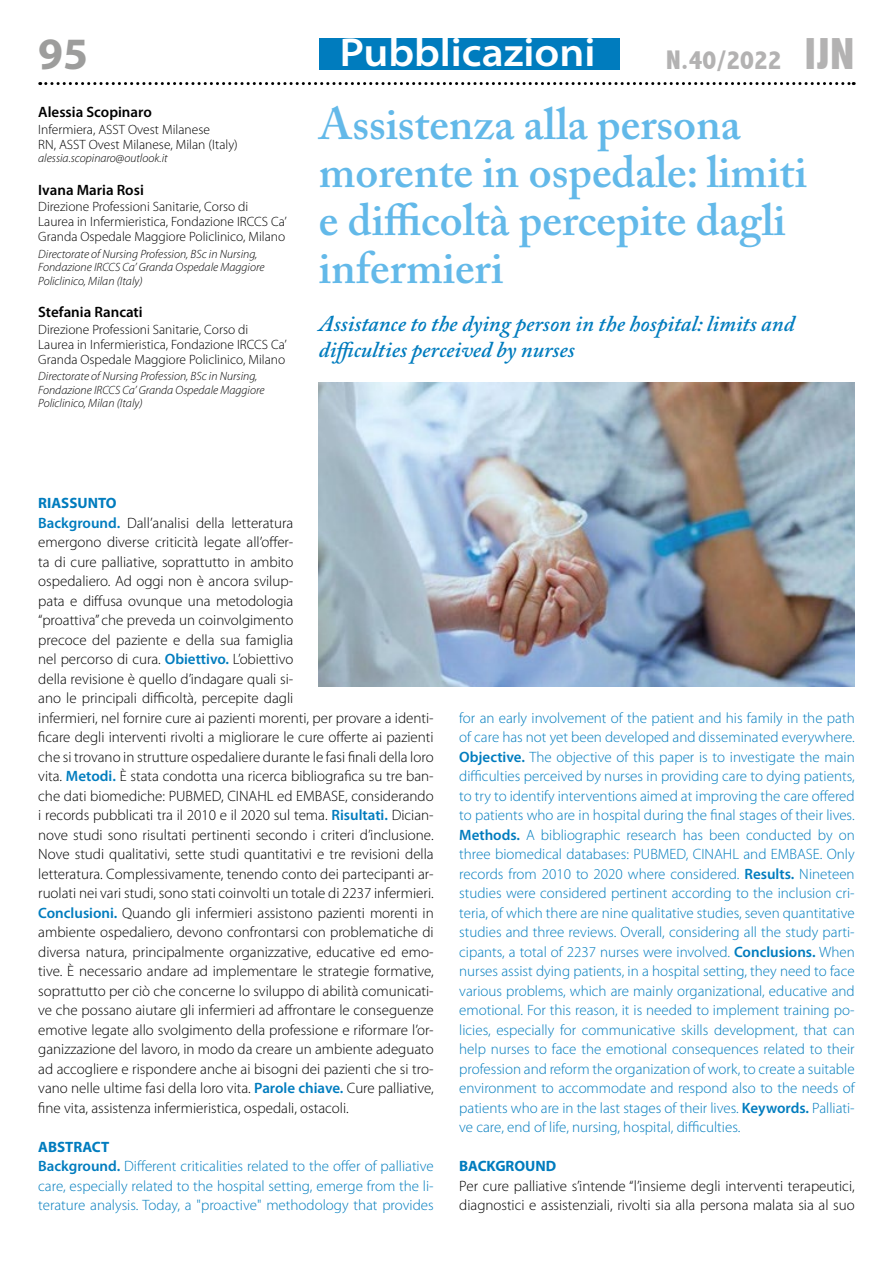
<style>
.page{position:relative;width:893px;height:1263px;background:#fff}
.page>*{position:absolute;margin:0;border:0;box-sizing:border-box;transform-origin:0 0}
.t1{font:600 45px/48px "Adobe Caslon Pro";color:#63b9e9}
.t2{font:700 45px "Myriad Pro";color:#9d9d9c}
.t3{font:600 semi-expanded 40.5px "Myriad Pro";color:#fff}
.t4{font:800 condensed 27px "Abadi";color:#b3b2b2}
.t5{font:italic 600 22.5px/25.5px "Adobe Caslon Pro";color:#007cbe}
.t6{font:300 15px/19.5px "Myriad Pro";color:#000}
.t7{font:300 15px/19.5px "Myriad Pro";color:#007cbe}
.t8{font:600 15px "Myriad Pro";color:#000}
.t9{font:700 15px "Myriad Pro";color:#007cbe}
.t10{font:300 13.5px/15px "Myriad Pro";color:#000}
.t11{font:italic 300 12px/13.5px "Myriad Pro";color:#000}
.s1{font-size:45px}
.s2{font-weight:700;color:#007cbe}
.s3{font-weight:600;color:#007cbe}
.s4{font-weight:700}
.s5{font-weight:600}
</style>
<div class="page">
<svg style="left:40px;top:82px;width:814px;height:3px"></svg>
<div style="left:319px;top:38px;width:300px;height:31px;background:#007cbe"></div>
<img style="left:319px;top:383px;width:536px;height:304px">
<h2 class="t3" style="left:340px;top:30px;width:257px">Pubblicazioni</h2>
<h1 class="t2" style="left:38px;top:24px;width:51px">95</h1>
<h3 class="t4" style="left:666px;top:45px;width:190px">N.40/2022 <span class="s1">IJN</span></h3>
<h1 class="t1" style="left:319px;top:100px;width:489px">Assistenza alla persona morente in ospedale: limiti e difficoltà percepite dagli infermieri</h1>
<h3 class="t5" style="left:319px;top:311px;width:477px">Assistance to the dying person in the hospital: limits and difficulties perceived by nurses</h3>
<p class="t8" style="left:38px;top:103px;width:115px">Alessia Scopinaro</p>
<p class="t10" style="left:38px;top:122px;width:201px">Infermiera, ASST Ovest Milanese<br>RN, ASST Ovest Milanese, Milan (Italy)</p>
<p class="t11" style="left:38px;top:152px;width:131px">alessia.scopinaro@outlook.it</p>
<p class="t8" style="left:38px;top:180px;width:107px">Ivana Maria Rosi</p>
<p class="t10" style="left:38px;top:200px;width:250px">Direzione Professioni Sanitarie, Corso di<br>Laurea in Infermieristica, Fondazione IRCCS Ca’<br>Granda Ospedale Maggiore Policlinico, Milano</p>
<p class="t11" style="left:38px;top:247px;width:228px">Directorate of Nursing Profession, BSc in Nursing,<br>Fondazione IRCCS Ca’ Granda Ospedale Maggiore<br>Policlinico, Milan (Italy)</p>
<p class="t8" style="left:38px;top:303px;width:106px">Stefania Rancati</p>
<p class="t10" style="left:38px;top:322px;width:250px">Direzione Professioni Sanitarie, Corso di<br>Laurea in Infermieristica, Fondazione IRCCS Ca’<br>Granda Ospedale Maggiore Policlinico, Milano</p>
<p class="t11" style="left:38px;top:370px;width:228px">Directorate of Nursing Profession, BSc in Nursing,<br>Fondazione IRCCS Ca’ Granda Ospedale Maggiore<br>Policlinico, Milan (Italy)</p>
<p class="t6" style="left:38px;top:494px;width:397px"><span class="s2">RIASSUNTO<br></span><span class="s3">Background.</span> Dall’analisi della letteratura<br>emergono diverse criticità legate all’offer-<br>ta di cure palliative, soprattutto in ambito<br>ospedaliero. Ad oggi non è ancora svilup-<br>pata e diffusa ovunque una metodologia<br>“proattiva” che preveda un coinvolgimento<br>precoce del paziente e della sua famiglia<br>nel percorso di cura. <span class="s3">Obiettivo.</span> L’obiettivo<br>della revisione è quello d’indagare quali si-<br>ano le principali difficoltà, percepite dagli<br>infermieri, nel fornire cure ai pazienti morenti, per provare a identi&shy;ficare degli interventi rivolti a migliorare le cure offerte ai pazienti che si trovano in strutture ospedaliere durante le fasi finali della loro vita. <span class="s3">Metodi.</span> È stata condotta una ricerca bibliografica su tre ban&shy;che dati biomediche: PUBMED, CINAHL ed EMBASE, considerando i records pubblicati tra il 2010 e il 2020 sul tema. <span class="s3">Risultati.</span> Dician&shy;nove studi sono risultati pertinenti secondo i criteri d’inclusione.<br>Nove studi qualitativi, sette studi quantitativi e tre revisioni della letteratura. Complessivamente, tenendo conto dei partecipanti ar&shy;ruolati nei vari studi, sono stati coinvolti un totale di 2237 infermieri.<br><span class="s3">Conclusioni.</span> Quando gli infermieri assistono pazienti morenti in ambiente ospedaliero, devono confrontarsi con problematiche di diversa natura, principalmente organizzative, educative ed emo&shy;tive. È necessario andare ad implementare le strategie formative, soprattutto per ciò che concerne lo sviluppo di abilità comunicati&shy;ve che possano aiutare gli infermieri ad affrontare le conseguenze emotive legate allo svolgimento della professione e riformare l’or&shy;ganizzazione del lavoro, in modo da creare un ambiente adeguato ad accogliere e rispondere anche ai bisogni dei pazienti che si tro&shy;vano nelle ultime fasi della loro vita. <span class="s3">Parole chiave.</span> Cure palliative, fine vita, assistenza infermieristica, ospedali, ostacoli.</p>
<p class="t7" style="left:38px;top:1137px;width:397px"><span class="s4">ABSTRACT<br></span><span class="s5">Background.</span> Different criticalities related to the offer of palliative care, especially related to the hospital setting, emerge from the li&shy;terature analysis. Today, a "proactive" methodology that provides</p>
<p class="t7" style="left:459px;top:708px;width:397px;text-align:justify">for an early involvement of the patient and his family in the path of care has not yet been developed and disseminated everywhere.<br><span class="s5">Objective.</span> The objective of this paper is to investigate the main difficulties perceived by nurses in providing care to dying patients, to try to identify interventions aimed at improving the care offered to patients who are in hospital during the final stages of their lives.<br><span class="s5">Methods.</span> A bibliographic research has been conducted by on three biomedical databases: PUBMED, CINAHL and EMBASE. Only records from 2010 to 2020 where considered. <span class="s5">Results.</span> Nineteen studies were considered pertinent according to the inclusion cri&shy;teria, of which there are nine qualitative studies, seven quantitative studies and three reviews. Overall, considering all the study parti&shy;cipants, a total of 2237 nurses were involved. <span class="s5">Conclusions.</span> When nurses assist dying patients, in a hospital setting, they need to face various problems, which are mainly organizational, educative and emotional. For this reason, it is needed to implement training po&shy;licies, especially for communicative skills development, that can help nurses to face the emotional consequences related to their profession and reform the organization of work, to create a suitable environment to accommodate and respond also to the needs of patients who are in the last stages of their lives. <span class="s5">Keywords.</span> Palliati&shy;ve care, end of life, nursing, hospital, difficulties.</p>
<p class="t9" style="left:459px;top:1156px;width:98px">BACKGROUND</p>
<p class="t6" style="left:459px;top:1176px;width:397px">Per cure palliative s’intende “l’insieme degli interventi terapeutici, diagnostici e assistenziali, rivolti sia alla persona malata sia al suo</p>
</div>
